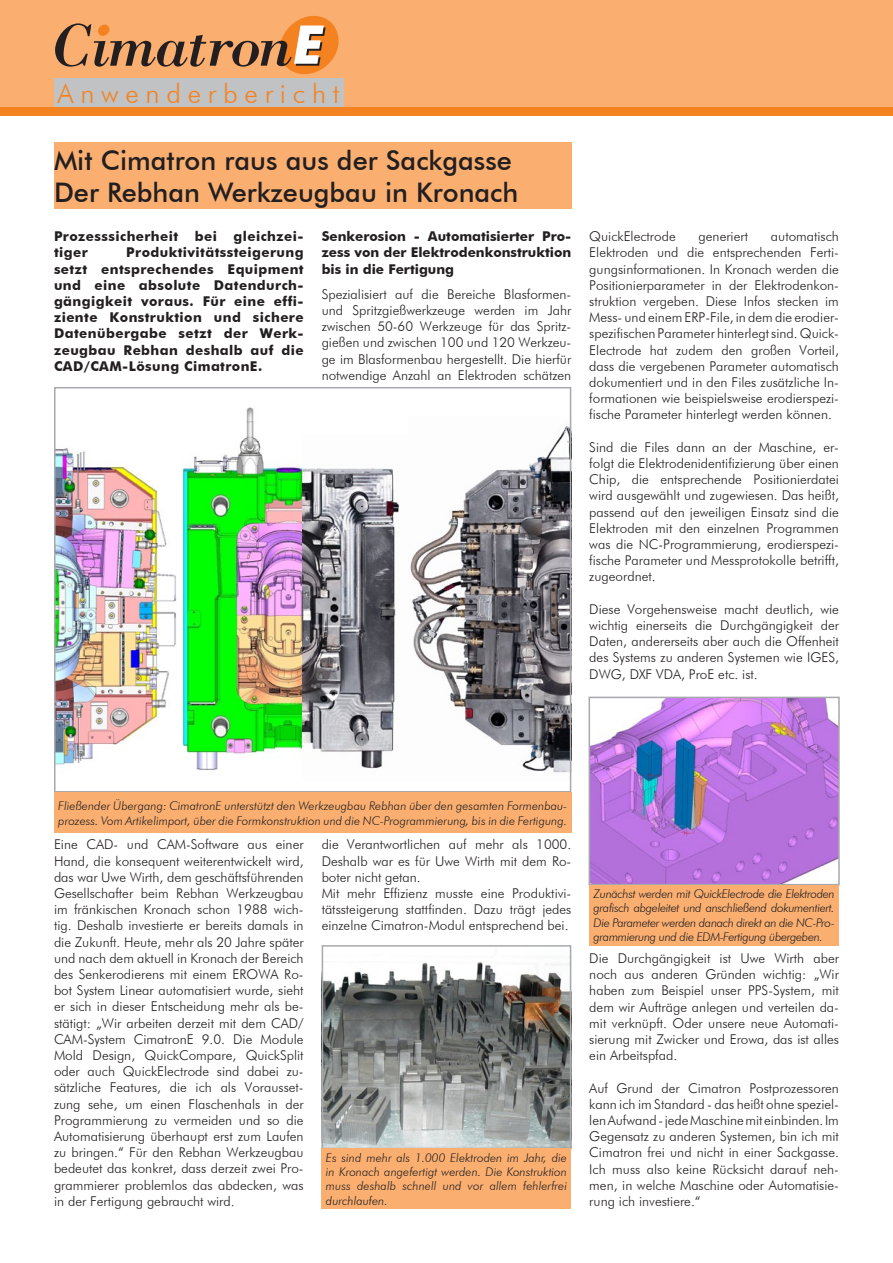
<style>
.page{position:relative;width:893px;height:1263px;background:#fff}
.page>*{position:absolute;margin:0;border:0;box-sizing:border-box;transform-origin:0 0}
.t1{font:500 27px/32.4px "Futura BT";color:#231f20}
.t2{font:300 27px "Futura BT";letter-spacing:.25em;color:#f58220}
.t3{font:300 13.5px/16.2px "Futura BT";color:#231f20;text-align:justify}
.t4{font:700 13.5px/16.2px "Futura BT";letter-spacing:.03em;color:#231f20;text-align:justify}
.t5{font:italic 300 12px/14.4px "Futura BT";color:#231f20;text-align:justify}
</style>
<div class="page">
<div style="left:0;top:106px;width:893px;height:9px;background:#f58220"></div>
<div style="left:0;top:0;width:893px;height:106px;background:#faaf71"></div>
<svg style="left:55px;top:16px;width:284px;height:58px"></svg>
<div style="left:54px;top:78px;width:289px;height:28px;background:#c1c2c4"></div>
<div style="left:54px;top:143px;width:517px;height:66px;background:#faaf71"></div>
<img style="left:181px;top:407px;width:121px;height:363px">
<img style="left:302px;top:468px;width:97px;height:301px">
<img style="left:57px;top:448px;width:120px;height:317px">
<img style="left:410px;top:426px;width:158px;height:347px">
<div style="left:54px;top:387px;width:517px;height:405px;border:2px solid #a8a9ad"></div>
<img style="left:592px;top:700px;width:245px;height:182px">
<div style="left:589px;top:697px;width:251px;height:188px;border:2px solid #a8a9ad"></div>
<div style="left:54px;top:792px;width:517px;height:41px;background:#faaf71"></div>
<div style="left:589px;top:885px;width:250px;height:60px;background:#faaf71"></div>
<img style="left:325px;top:962px;width:243px;height:184px">
<div style="left:322px;top:945px;width:249px;height:204px;border:2px solid #a8a9ad"></div>
<div style="left:322px;top:1148px;width:249px;height:61px;background:#faaf71"></div>
<h1 class="t2" style="left:57px;top:77px;width:284px">Anwenderbericht</h1>
<h1 class="t1" style="left:54px;top:144px;width:466px">Mit Cimatron raus aus der Sackgasse<br>Der Rebhan Werkzeugbau in Kronach</h1>
<p class="t4" style="left:54px;top:228px;width:251px">Prozesssicherheit bei gleichzei&shy;tiger</p>
<p class="t4" style="left:322px;top:228px;width:251px">Senkerosion - Automatisierter Pro&shy;zess von der Elektrodenkonstruktion bis in die Fertigung</p>
<p class="t3" style="left:322px;top:286px;width:251px">Spezialisiert auf die Bereiche Blasformen&shy;und Spritzgießwerkzeuge werden im Jahr zwischen 50-60 Werkzeuge für das Spritz&shy;gießen und zwischen 100 und 120 Werkzeu&shy;ge im Blasformenbau hergestellt. Die hierfür notwendige Anzahl an Elektroden schätzen</p>
<p class="t4" style="left:54px;top:244px;width:251px;text-indent:72px">Produktivitätssteigerung setzt entsprechendes Equipment und eine absolute Datendurch&shy;gängigkeit voraus. Für eine effi&shy;ziente Konstruktion und sichere Datenübergabe setzt der Werk&shy;zeugbau Rebhan deshalb auf die CAD/CAM-Lösung CimatronE.</p>
<p class="t3" style="left:589px;top:228px;width:251px;text-indent:182px">automatisch Elektroden und die entsprechenden Ferti&shy;gungsinformationen. In Kronach werden die Positionierparameter in der Elektrodenkon&shy;struktion vergeben. Diese Infos stecken im Mess- und einem ERP-File, in dem die erodier&shy;spezifischen Parameter hinterlegt sind. Quick-Electrode hat zudem den großen Vorteil, dass die vergebenen Parameter automatisch dokumentiert und in den Files zusätzliche In&shy;formationen wie beispielsweise erodierspezi&shy;fische Parameter hinterlegt werden können.</p>
<p class="t3" style="left:589px;top:439px;width:251px">Sind die Files dann an der Maschine, er&shy;folgt die Elektrodenidentifizierung über einen Chip, die entsprechende Positionierdatei wird ausgewählt und zugewiesen. Das heißt, passend auf den jeweiligen Einsatz sind die Elektroden mit den einzelnen Programmen was die NC-Programmierung, erodierspezi&shy;fische Parameter und Messprotokolle betrifft, zugeordnet.</p>
<p class="t3" style="left:589px;top:601px;width:251px">Diese Vorgehensweise macht deutlich, wie wichtig einerseits die Durchgängigkeit der Daten, andererseits aber auch die Offenheit des Systems zu anderen Systemen wie IGES, DWG, DXF VDA, ProE etc. ist.</p>
<p class="t3" style="left:589px;top:228px;width:88px">QuickElectrode</p>
<p class="t3" style="left:699px;top:228px;width:51px">generiert</p>
<p class="t5" style="left:58px;top:798px;width:510px">Fließender Übergang: CimatronE unterstützt den Werkzeugbau Rebhan über den gesamten Formenbau&shy;prozess. Vom Artikelimport, über die Formkonstruktion und die NC-Programmierung, bis in die Fertigung.</p>
<p class="t3" style="left:54px;top:836px;width:251px">Eine CAD- und CAM-Software aus einer Hand, die konsequent weiterentwickelt wird, das war Uwe Wirth, dem geschäftsführenden Gesellschafter beim Rebhan Werkzeugbau im fränkischen Kronach schon 1988 wich&shy;tig. Deshalb investierte er bereits damals in die Zukunft. Heute, mehr als 20 Jahre später und nach dem aktuell in Kronach der Bereich des Senkerodierens mit einem EROWA Ro&shy;bot System Linear automatisiert wurde, sieht er sich in dieser Entscheidung mehr als be&shy;stätigt: „Wir arbeiten derzeit mit dem CAD/ CAM-System CimatronE 9.0. Die Module Mold Design, QuickCompare, QuickSplit oder auch QuickElectrode sind dabei zu&shy;sätzliche Features, die ich als Vorausset&shy;zung sehe, um einen Flaschenhals in der Programmierung zu vermeiden und so die Automatisierung überhaupt erst zum Laufen zu bringen.“ Für den Rebhan Werkzeugbau bedeutet das konkret, dass derzeit zwei Pro&shy;grammierer problemlos das abdecken, was in der Fertigung gebraucht wird.</p>
<p class="t3" style="left:322px;top:836px;width:251px;text-align:left">die Verantwortlichen auf mehr als 1000.<br>Deshalb war es für Uwe Wirth mit dem Ro&shy;boter nicht getan.<br>Mit mehr Effizienz musste eine Produktivi&shy;tätssteigerung stattfinden. Dazu trägt jedes einzelne Cimatron-Modul entsprechend bei.</p>
<p class="t5" style="left:326px;top:1150px;width:243px">Es sind mehr als 1.000 Elektroden im Jahr, die in Kronach angefertigt werden. Die Konstruktion muss deshalb schnell und vor allem fehlerfrei durchlaufen.</p>
<p class="t5" style="left:594px;top:886px;width:243px">Zunächst werden mit QuickElectrode die Elektroden grafisch abgeleitet und anschließend dokumentiert.<br>Die Parameter werden danach direkt an die NC-Pro&shy;grammierung und die EDM-Fertigung übergeben.</p>
<p class="t3" style="left:589px;top:950px;width:251px">Die Durchgängigkeit ist Uwe Wirth aber noch aus anderen Gründen wichtig: „Wir haben zum Beispiel unser PPS-System, mit dem wir Aufträge anlegen und verteilen da&shy;mit verknüpft. Oder unsere neue Automati&shy;sierung mit Zwicker und Erowa, das ist alles ein Arbeitspfad.</p>
<p class="t3" style="left:589px;top:1079px;width:251px">Auf Grund der Cimatron Postprozessoren kann ich im Standard - das heißt ohne speziel&shy;len Aufwand - jede Maschine mit einbinden. Im Gegensatz zu anderen Systemen, bin ich mit Cimatron frei und nicht in einer Sackgasse.<br>Ich muss also keine Rücksicht darauf neh&shy;men, in welche Maschine oder Automatisie&shy;rung ich investiere.“</p>
</div>
